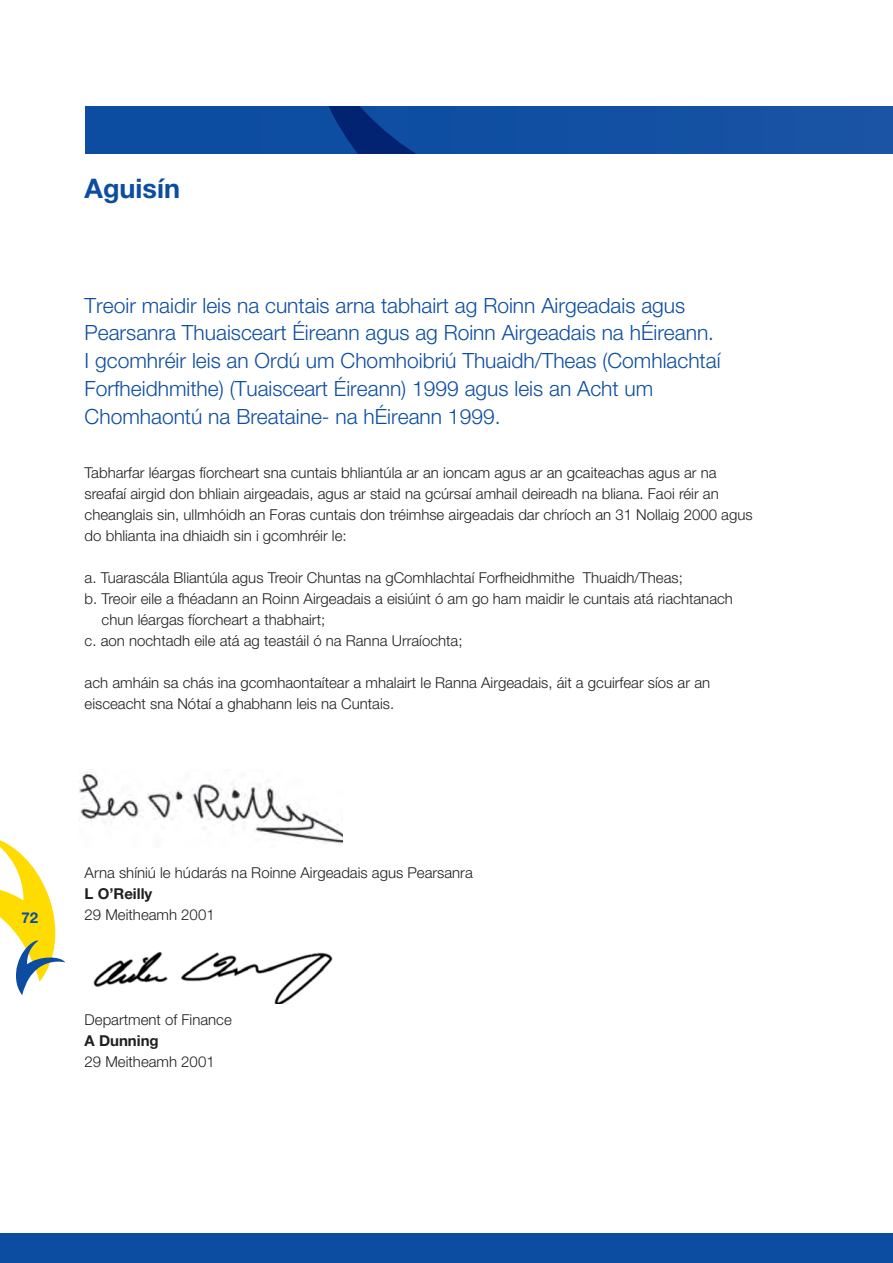
<style>
.page{position:relative;width:893px;height:1263px;background:#fff}
.page>*{position:absolute;margin:0;border:0;box-sizing:border-box;transform-origin:0 0}
._3_0_Heading1_-_bold{font:700 27px "Helvetica Neue LT Std";color:#0d4da1}
._7_0_Leadin{font:300 21px/27.8px "Helvetica Neue LT Std";color:#0d4da1}
.t1{font:300 15px/21px "Helvetica Neue LT Std";color:#231f20}
.t2{font:700 15px "Helvetica Neue LT Std";color:#231f20}
.t3{font:700 15px "Helvetica Neue LT Std";color:#0d4da1}
</style>
<div class="page">
<svg style="left:0;top:840px;width:65px;height:155px"></svg>
<div style="left:0;top:1233px;width:893px;height:30px;background:#0d4da1"></div>
<div style="left:85px;top:106px;width:808px;height:47px;background:#114fa2"></div>
<svg style="left:328px;top:106px;width:87px;height:47px"></svg>
<img style="left:79px;top:772px;width:263px;height:72px">
<img style="left:93px;top:952px;width:240px;height:51px">
<p class="_3_0_Heading1_-_bold" style="left:85px;top:172px;width:97px">Aguisín</p>
<p class="_7_0_Leadin" style="left:85px;top:291px;width:637px">Treoir maidir leis na cuntais arna tabhairt ag Roinn Airgeadais agus Pearsanra Thuaisceart Éireann agus ag Roinn Airgeadais na hÉireann.<br>I gcomhréir leis an Ordú um Chomhoibriú Thuaidh/Theas (Comhlachtaí Forfheidhmithe) (Tuaisceart Éireann) 1999 agus leis an Acht um Chomhaontú na Breataine- na hÉireann 1999.</p>
<p class="t1" style="left:85px;top:462px;width:669px">Tabharfar léargas fíorcheart sna cuntais bhliantúla ar an ioncam agus ar an gcaiteachas agus ar na sreafaí airgid don bhliain airgeadais, agus ar staid na gcúrsaí amhail deireadh na bliana. Faoi réir an cheanglais sin, ullmhóidh an Foras cuntais don tréimhse airgeadais dar chríoch an 31 Nollaig 2000 agus do bhlianta ina dhiaidh sin i gcomhréir le:</p>
<p class="t1" style="left:85px;top:567px;width:600px">a. Tuarascála Bliantúla agus Treoir Chuntas na gComhlachtaí Forfheidhmithe Thuaidh/Theas;</p>
<p class="t1" style="left:102px;top:588px;width:633px;text-indent:-17px">b. Treoir eile a fhéadann an Roinn Airgeadais a eisiúint ó am go ham maidir le cuntais atá riachtanach chun léargas fíorcheart a thabhairt;</p>
<p class="t1" style="left:85px;top:630px;width:379px">c. aon nochtadh eile atá ag teastáil ó na Ranna Urraíochta;</p>
<p class="t1" style="left:85px;top:672px;width:627px">ach amháin sa chás ina gcomhaontaítear a mhalairt le Ranna Airgeadais, áit a gcuirfear síos ar an eisceacht sna Nótaí a ghabhann leis na Cuntais.</p>
<p class="t3" style="left:22px;top:908px;width:18px">72</p>
<p class="t1" style="left:85px;top:861px;width:390px">Arna shíniú le húdarás na Roinne Airgeadais agus Pearsanra</p>
<p class="t2" style="left:85px;top:884px;width:69px">L O’Reilly</p>
<p class="t1" style="left:85px;top:903px;width:132px">29 Meitheamh 2001</p>
<p class="t1" style="left:85px;top:1008px;width:149px">Department of Finance</p>
<p class="t2" style="left:85px;top:1031px;width:76px">A Dunning</p>
<p class="t1" style="left:85px;top:1050px;width:132px">29 Meitheamh 2001</p>
</div>
